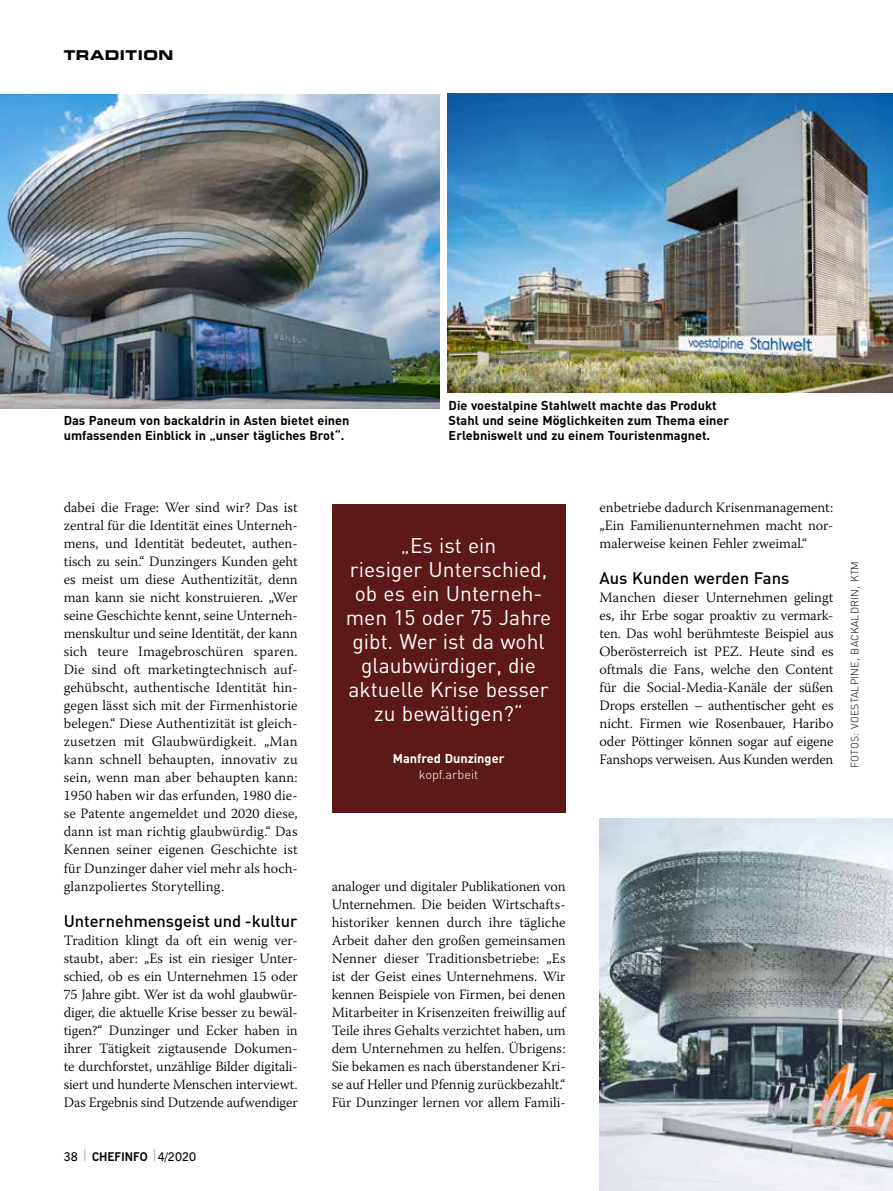
<style>
.page{position:relative;width:893px;height:1191px;background:#fff}
.page>*{position:absolute;margin:0;border:0;box-sizing:border-box;transform-origin:0 0}
.t1{font:21px/24px "DIN";color:#fff;text-align:center}
.t2{font:16.5px "DIN Medium";color:#000}
.t3{font:300 14.25px/18px "Warnock Pro";color:#000;text-align:justify}
.t4{font:13.5px "Eurostile LT Std Bold Ex 2";letter-spacing:.04em;color:#000}
.t5{font:12.75px/15px "DIN Bold";color:#000}
.t6{font:12.75px "DIN Bold";color:#fff}
.t7{font:12.75px "DIN Light";color:#fff}
.t8{font:600 12px "News Gothic BT";color:#000}
.t9{font:10.5px "DIN Light";letter-spacing:.02em;color:#000}
.s1{font-weight:700}
</style>
<div class="page">
<img style="left:448px;top:94px;width:445px;height:298px">
<img style="left:0;top:94px;width:440px;height:315px">
<img style="left:600px;top:818px;width:293px;height:373px">
<div style="left:332px;top:504px;width:234px;height:308px;background:#5d1918"></div>
<p class="t4" style="left:64px;top:46px;width:111px">TRADITION</p>
<p class="t5" style="left:64px;top:412px;width:287px">Das Paneum von backaldrin in Asten bietet einen umfassenden Einblick in „unser tägliches Brot“.</p>
<p class="t5" style="left:449px;top:397px;width:282px">Die voestalpine Stahlwelt machte das Produkt<br>Stahl und seine Möglichkeiten zum Thema einer<br>Erlebniswelt und zu einem Touristenmagnet.</p>
<p class="t3" style="left:64px;top:498px;width:235px">dabei die Frage: Wer sind wir? Das ist zentral für die Identität eines Unterneh&shy;mens, und Identität bedeutet, authen&shy;tisch zu sein.“ Dunzingers Kunden geht es meist um diese Authentizität, denn man kann sie nicht konstruieren. „Wer seine Geschichte kennt, seine Unterneh&shy;menskultur und seine Identität, der kann sich teure Imagebroschüren sparen.<br>Die sind oft marketingtechnisch auf&shy;gehübscht, authentische Identität hin&shy;gegen lässt sich mit der Firmenhistorie belegen.“ Diese Authentizität ist gleich&shy;zusetzen mit Glaubwürdigkeit. „Man kann schnell behaupten, innovativ zu sein, wenn man aber behaupten kann:<br>1950 haben wir das erfunden, 1980 die&shy;se Patente angemeldet und 2020 diese, dann ist man richtig glaubwürdig.“ Das Kennen seiner eigenen Geschichte ist für Dunzinger daher viel mehr als hoch&shy;glanzpoliertes Storytelling.</p>
<p class="t2" style="left:64px;top:910px;width:235px">Unternehmensgeist und -kultur</p>
<p class="t3" style="left:64px;top:930px;width:235px">Tradition klingt da oft ein wenig ver&shy;staubt, aber: „Es ist ein riesiger Unter&shy;schied, ob es ein Unternehmen 15 oder 75 Jahre gibt. Wer ist da wohl glaubwür&shy;diger, die aktuelle Krise besser zu bewäl&shy;tigen?“ Dunzinger und Ecker haben in ihrer Tätigkeit zigtausende Dokumen&shy;te durchforstet, unzählige Bilder digitali&shy;siert und hunderte Menschen interviewt.<br>Das Ergebnis sind Dutzende aufwendiger</p>
<p class="t8" style="left:64px;top:1149px;width:134px">38 <sup>|</sup> <span class="s1">CHEFINFO</span> <sup>|</sup>4/2020</p>
<h1 class="t1" style="left:346px;top:533px;width:207px">„Es ist ein<br>riesiger Unterschied, ob es ein Unterneh&shy;men 15 oder 75 Jahre gibt. Wer ist da wohl glaubwürdiger, die aktuelle Krise besser zu bewältigen?“</h1>
<p class="t6" style="left:393px;top:750px;width:113px">Manfred Dunzinger</p>
<p class="t7" style="left:419px;top:766px;width:61px">kopf.arbeit</p>
<p class="t3" style="left:600px;top:498px;width:235px">enbetriebe dadurch Krisenmanagement: „Ein Familienunternehmen macht nor&shy;malerweise keinen Fehler zweimal.“</p>
<p class="t2" style="left:600px;top:568px;width:191px">Aus Kunden werden Fans</p>
<p class="t3" style="left:600px;top:588px;width:235px">Manchen dieser Unternehmen gelingt es, ihr Erbe sogar proaktiv zu vermark&shy;ten. Das wohl berühmteste Beispiel aus Oberösterreich ist PEZ. Heute sind es oftmals die Fans, welche den Content für die Social-Media-Kanäle der süßen Drops erstellen – authentischer geht es nicht. Firmen wie Rosenbauer, Haribo oder Pöttinger können sogar auf eigene Fanshops verweisen. Aus Kunden werden</p>
<p class="t9" style="left:848px;top:767px;width:208px;rotate:-90deg">FOTOS: VOESTALPINE, BACKALDRIN, KTM</p>
<p class="t3" style="left:332px;top:876px;width:235px">analoger und digitaler Publikationen von Unternehmen. Die beiden Wirtschafts&shy;historiker kennen durch ihre tägliche Arbeit daher den großen gemeinsamen Nenner dieser Traditionsbetriebe: „Es ist der Geist eines Unternehmens. Wir kennen Beispiele von Firmen, bei denen Mitarbeiter in Krisenzeiten freiwillig auf Teile ihres Gehalts verzichtet haben, um dem Unternehmen zu helfen. Übrigens:<br>Sie bekamen es nach überstandener Kri&shy;se auf Heller und Pfennig zurückbezahlt.“ Für Dunzinger lernen vor allem Famili-</p>
</div>
